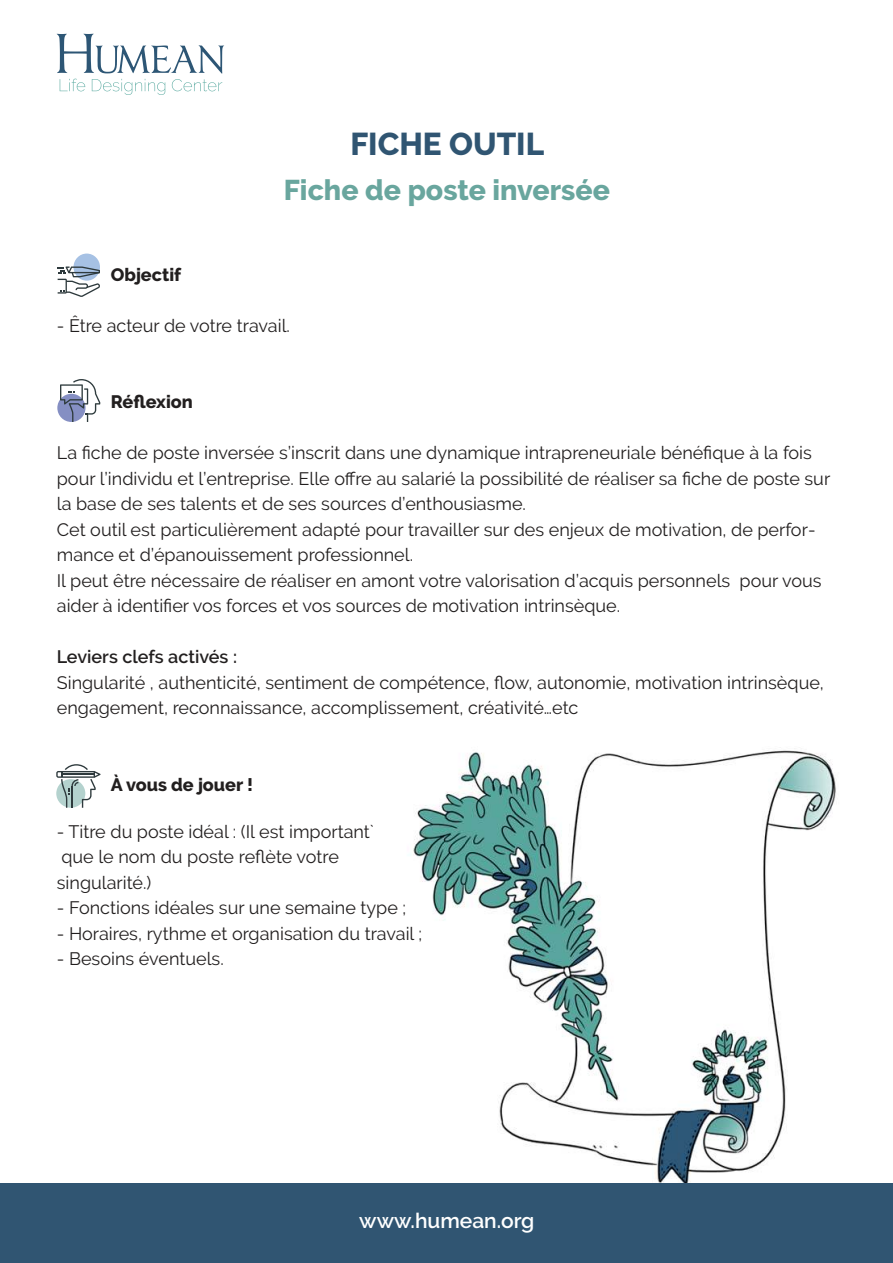
<style>
.page{position:relative;width:893px;height:1263px;background:#fff}
.page>*{position:absolute;margin:0;border:0;box-sizing:border-box;transform-origin:0 0}
.t1{font:800 31.5px "Raleway";color:#305572}
.t2{font:800 28.5px "Raleway";color:#69a69e}
.t3{font:600 21px "Raleway";color:#fff}
.t4{font:18px/25.5px "Raleway";color:#221f1f}
.t5{font:800 18px "Raleway";color:#221f1f}
.t6{font:600 18px "Raleway";color:#221f1f}
</style>
<div class="page">
<img style="left:395px;top:750px;width:469px;height:434px">
<svg style="left:57px;top:394px;width:29px;height:28px"></svg>
<svg style="left:60px;top:379px;width:40px;height:43px"></svg>
<svg style="left:57px;top:34px;width:167px;height:61px"></svg>
<div style="left:0;top:1184px;width:893px;height:79px;background:#305572"></div>
<svg style="left:56px;top:764px;width:45px;height:44px"></svg>
<div style="left:74px;top:254px;width:26px;height:27px;background:#a6c1e4;border-radius:50%"></div>
<svg style="left:58px;top:266px;width:42px;height:31px"></svg>
<h1 class="t1" style="left:350px;top:126px;width:195px">FICHE OUTIL</h1>
<h2 class="t2" style="left:284px;top:174px;width:328px">Fiche de poste inversée</h2>
<p class="t5" style="left:111px;top:264px;width:72px">Objectif</p>
<p class="t4" style="left:57px;top:313px;width:235px">- Être acteur de votre travail.</p>
<p class="t5" style="left:111px;top:391px;width:84px">Réflexion</p>
<p class="t4" style="left:57px;top:440px;width:775px">La fiche de poste inversée s’inscrit dans une dynamique intrapreneuriale bénéfique à la fois pour l’individu et l’entreprise. Elle offre au salarié la possibilité de réaliser sa fiche de poste sur la base de ses talents et de ses sources d’enthousiasme.<br>Cet outil est particulièrement adapté pour travailler sur des enjeux de motivation, de perfor&shy;mance et d’épanouissement professionnel.<br>Il peut être nécessaire de réaliser en amont votre valorisation d’acquis personnels pour vous aider à identifier vos forces et vos sources de motivation intrinsèque.</p>
<p class="t6" style="left:57px;top:646px;width:182px">Leviers clefs activés :</p>
<p class="t4" style="left:57px;top:669px;width:769px">Singularité , authenticité, sentiment de compétence, flow, autonomie, motivation intrinsèque, engagement, reconnaissance, accomplissement, créativité…etc</p>
<p class="t5" style="left:111px;top:774px;width:144px">À vous de jouer !</p>
<p class="t4" style="left:57px;top:818px;width:319px">- Titre du poste idéal : (Il est important` que le nom du poste reflète votre singularité.)</p>
<p class="t4" style="left:57px;top:895px;width:351px">- Fonctions idéales sur une semaine type ;</p>
<p class="t4" style="left:57px;top:920px;width:367px">- Horaires, rythme et organisation du travail ;</p>
<p class="t4" style="left:57px;top:946px;width:168px">- Besoins éventuels.</p>
<p class="t3" style="left:359px;top:1213px;width:177px">www.humean.org</p>
</div>
